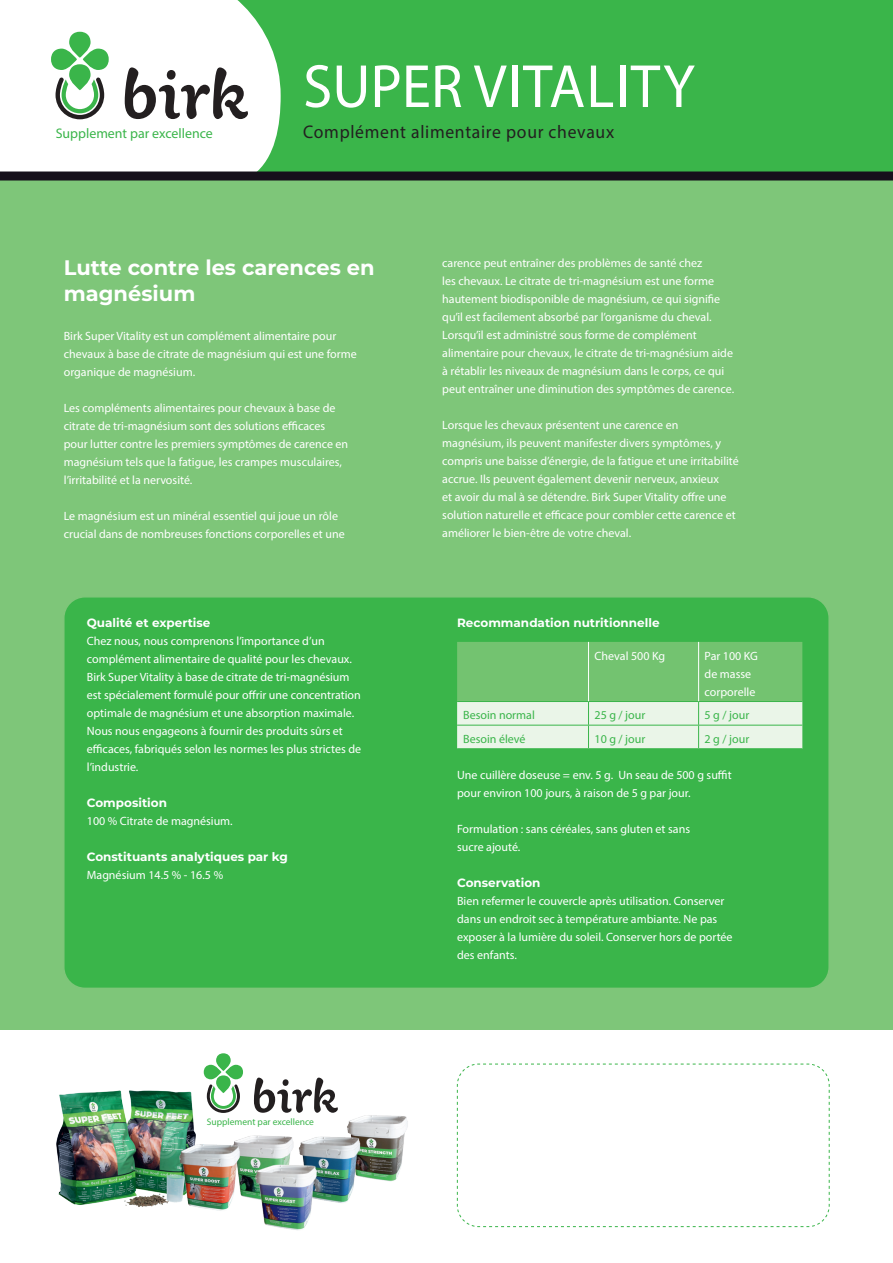
<style>
.page{position:relative;width:893px;height:1263px;background:#fff}
.page>*{position:absolute;margin:0;border:0;box-sizing:border-box;transform-origin:0 0}
.t1{font:61.5px "Myriad Pro";letter-spacing:.02em;color:#fff;scale:.96 1}
.t2{font:700 21px/25.2px "Montserrat";color:#fff}
.t3{font:18.3px "Myriad Pro";letter-spacing:.04em;color:#231f20;scale:.96 1}
.t4{font:13.95px "Myriad Pro";color:#3ab54a}
.t5{font:12px/18px "Myriad Pro";color:#fff}
.t6{font:700 12px "Montserrat";color:#fff}
.t7{font:12px "Myriad Pro";color:#3ab54a}
.t8{font:9.45px "Myriad Pro";color:#3ab54a}
</style>
<div class="page">
<div style="left:0;top:180px;width:893px;height:1083px;background:#7ec679"></div>
<div style="left:0;top:1030px;width:893px;height:233px;background:#fff"></div>
<div style="left:64px;top:597px;width:765px;height:391px;background:#3ab54a;border-radius:21px"></div>
<div style="left:63px;top:596px;width:767px;height:393px;border:2px solid #7ec679;border-radius:21px"></div>
<svg style="left:457px;top:642px;width:345px;height:106px;background:#a4d7a1"></svg>
<hr style="left:588px;top:642px;width:1px;height:59px;background:#fff">
<hr style="left:698px;top:642px;width:1px;height:59px;background:#fff">
<img style="left:347px;top:1115px;width:61px;height:67px">
<img style="left:299px;top:1135px;width:63px;height:68px">
<img style="left:235px;top:1135px;width:59px;height:64px">
<img style="left:57px;top:1091px;width:139px;height:116px">
<img style="left:178px;top:1141px;width:63px;height:70px">
<img style="left:254px;top:1163px;width:64px;height:67px">
<svg style="left:457px;top:1063px;width:373px;height:164px"></svg>
<div style="left:216px;top:1053px;width:15px;height:18px;background:#3ab54a;border-radius:7px"></div>
<div style="left:216px;top:1075px;width:15px;height:18px;background:#3ab54a;border-radius:7px"></div>
<div style="left:204px;top:1065px;width:17px;height:14px;background:#3ab54a;border-radius:7px"></div>
<div style="left:225px;top:1065px;width:18px;height:14px;background:#3ab54a;border-radius:7px"></div>
<svg style="left:207px;top:1084px;width:33px;height:29px"></svg>
<svg style="left:254px;top:1077px;width:84px;height:36px"></svg>
<div style="left:128px;top:0;width:765px;height:179px;background:#3ab54a"></div>
<div style="left:0;top:171px;width:893px;height:9px;background:#16101b"></div>
<svg style="left:26px;top:0;width:255px;height:172px"></svg>
<p class="t4" style="left:56px;top:124px;width:159px">Supplement par excellence</p>
<h1 class="t1" style="left:303px;top:48px;width:409px">SUPER VITALITY</h1>
<h3 class="t3" style="left:303px;top:121px;width:325px">Complément alimentaire pour chevaux</h3>
<h2 class="t2" style="left:64px;top:254px;width:312px">Lutte contre les carences en magnésium</h2>
<p class="t5" style="left:64px;top:327px;width:294px">Birk Super Vitality est un complément alimentaire pour chevaux à base de citrate de magnésium qui est une forme organique de magnésium.</p>
<p class="t5" style="left:64px;top:399px;width:286px">Les compléments alimentaires pour chevaux à base de citrate de tri-magnésium sont des solutions efficaces pour lutter contre les premiers symptômes de carence en magnésium tels que la fatigue, les crampes musculaires, l’irritabilité et la nervosité.</p>
<p class="t5" style="left:64px;top:507px;width:282px">Le magnésium est un minéral essentiel qui joue un rôle crucial dans de nombreuses fonctions corporelles et une</p>
<p class="t6" style="left:87px;top:614px;width:125px">Qualité et expertise</p>
<p class="t5" style="left:87px;top:632px;width:276px">Chez nous, nous comprenons l’importance d’un complément alimentaire de qualité pour les chevaux.<br>Birk Super Vitality à base de citrate de tri-magnésium est spécialement formulé pour offrir une concentration optimale de magnésium et une absorption maximale.<br>Nous nous engageons à fournir des produits sûrs et efficaces, fabriqués selon les normes les plus strictes de l’industrie.</p>
<p class="t6" style="left:87px;top:794px;width:82px">Composition</p>
<p class="t5" style="left:87px;top:812px;width:147px">100 % Citrate de magnésium.</p>
<p class="t6" style="left:87px;top:848px;width:203px">Constituants analytiques par kg</p>
<p class="t5" style="left:87px;top:866px;width:138px">Magnésium 14.5 % - 16.5 %</p>
<p class="t8" style="left:207px;top:1116px;width:109px">Supplement par excellence</p>
<p class="t5" style="left:442px;top:254px;width:293px">carence peut entraîner des problèmes de santé chez<br>les chevaux. Le citrate de tri-magnésium est une forme hautement biodisponible de magnésium, ce qui signifie qu’il est facilement absorbé par l’organisme du cheval.<br>Lorsqu’il est administré sous forme de complément alimentaire pour chevaux, le citrate de tri-magnésium aide à rétablir les niveaux de magnésium dans le corps, ce qui peut entraîner une diminution des symptômes de carence.</p>
<p class="t5" style="left:442px;top:416px;width:298px">Lorsque les chevaux présentent une carence en magnésium, ils peuvent manifester divers symptômes, y compris une baisse d’énergie, de la fatigue et une irritabilité accrue. Ils peuvent également devenir nerveux, anxieux<br>et avoir du mal à se détendre. Birk Super Vitality offre une solution naturelle et efficace pour combler cette carence et améliorer le bien-être de votre cheval.</p>
<p class="t6" style="left:457px;top:614px;width:204px">Recommandation nutritionnelle</p>
<p class="t5" style="left:594px;top:646px;width:72px">Cheval 500 Kg</p>
<p class="t5" style="left:705px;top:646px;width:55px">Par 100 KG de masse corporelle</p>
<p class="t7" style="left:463px;top:708px;width:73px">Besoin normal</p>
<p class="t7" style="left:594px;top:708px;width:52px">25 g / jour</p>
<p class="t7" style="left:705px;top:708px;width:46px">5 g / jour</p>
<p class="t7" style="left:463px;top:731px;width:64px">Besoin élevé</p>
<p class="t7" style="left:594px;top:731px;width:52px">10 g / jour</p>
<p class="t7" style="left:705px;top:731px;width:46px">2 g / jour</p>
<p class="t5" style="left:457px;top:766px;width:276px">Une cuillère doseuse = env. 5 g. Un seau de 500 g suffit pour environ 100 jours, à raison de 5 g par jour.</p>
<p class="t5" style="left:457px;top:820px;width:234px">Formulation : sans céréales, sans gluten et sans sucre ajouté.</p>
<p class="t6" style="left:457px;top:874px;width:85px">Conservation</p>
<p class="t5" style="left:457px;top:892px;width:277px">Bien refermer le couvercle après utilisation. Conserver dans un endroit sec à température ambiante. Ne pas exposer à la lumière du soleil. Conserver hors de portée des enfants.</p>
</div>
